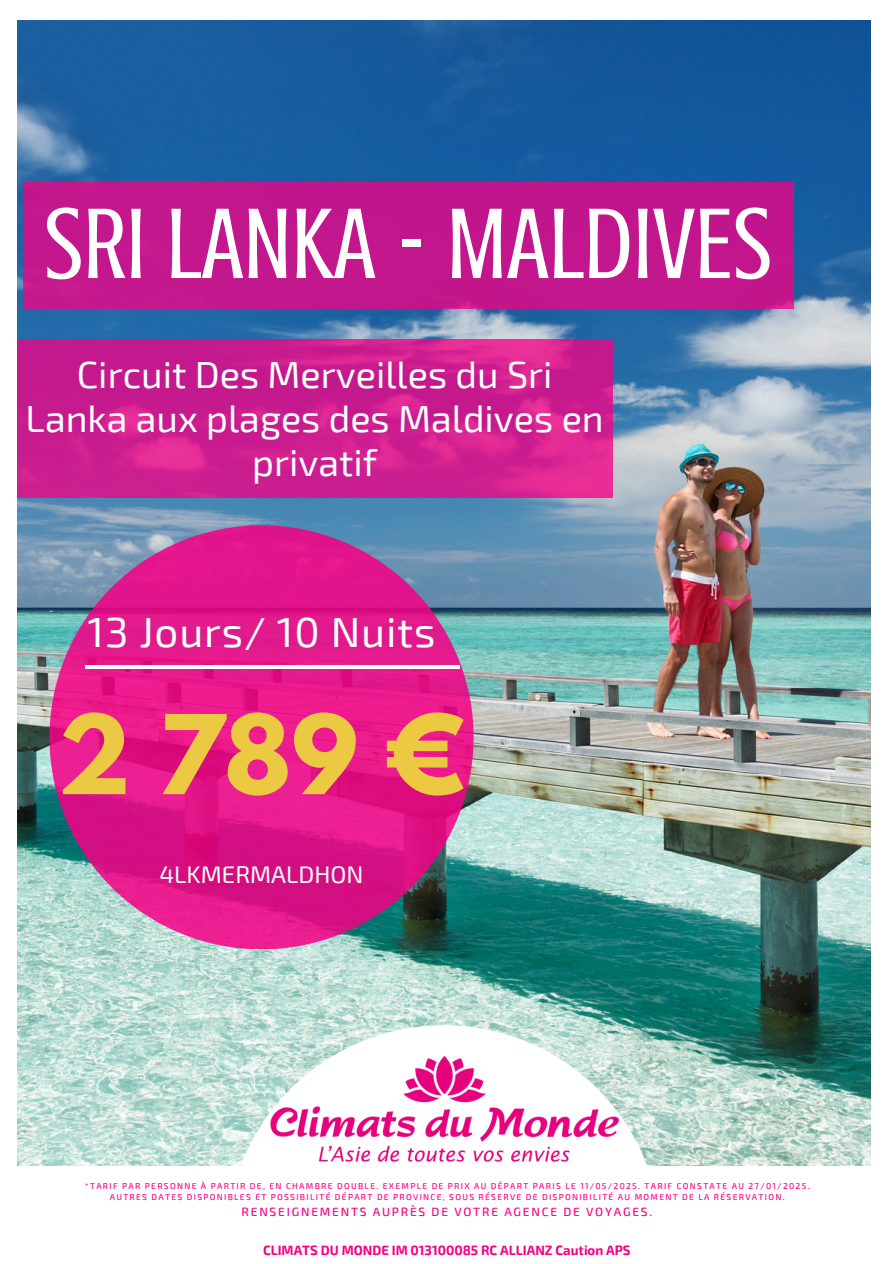
<style>
.page{position:relative;width:894px;height:1264px;background:#fff}
.page>*{position:absolute;margin:0;border:0;box-sizing:border-box;transform-origin:0 0}
.t1{font:103.2px "Crushed";color:#fff}
.t2{font:700 97.2px "League Spartan";color:#ebc943}
.t3{font:42px "Exo 2";letter-spacing:.02em;color:#fff}
.t4{font:37.65px/44.2px "Exo 2";color:#fff;text-align:center}
.t5{font:24px "Exo 2";color:#fff}
.t6{font:700 13.2px "Exo 2";color:#f50086}
.t7{font:500 12px "Exo 2";letter-spacing:.15em;color:#f50086}
.t8{font:500 8.55px "Exo 2";letter-spacing:.15em;color:#f50086}
</style>
<div class="page">
<img style="left:17px;top:21px;width:853px;height:1145px">
<div style="left:23px;top:182px;width:770px;height:126px;background:#c2178c"></div>
<svg style="left:18px;top:339px;width:594px;height:159px;background:#cd1e90"></svg>
<svg style="left:49px;top:525px;width:424px;height:424px;background:#c9348f"></svg>
<svg style="left:227px;top:1025px;width:434px;height:141px"></svg>
<img style="left:245px;top:1042px;width:397px;height:124px">
<hr style="left:84px;top:665px;width:375px;height:3px;background:#fff">
<p class="t1" style="left:45px;top:186px;width:728px">SRI LANKA - MALDIVES</p>
<h1 class="t4" style="left:26px;top:350px;width:579px">Circuit Des Merveilles du Sri<br>Lanka aux plages des Maldives en privatif</h1>
<h3 class="t3" style="left:87px;top:605px;width:349px">13 Jours/ 10 Nuits</h3>
<h2 class="t2" style="left:58px;top:706px;width:409px">2 789 €</h2>
<h5 class="t5" style="left:159px;top:859px;width:205px">4LKMERMALDHON</h5>
<p class="t8" style="left:85px;top:1179px;width:726px">*TARIF PAR PERSONNE À PARTIR DE, EN CHAMBRE DOUBLE. EXEMPLE DE PRIX AU DÉPART PARIS LE 11/05/2025. TARIF CONSTATE AU 27/01/2025.</p>
<h4 class="t8" style="left:110px;top:1191px;width:676px">AUTRES DATES DISPONIBLES ET POSSIBILITÉ DÉPART DE PROVINCE, SOUS RÉSERVE DE DISPONIBILITÉ AU MOMENT DE LA RÉSERVATION.</h4>
<p class="t7" style="left:241px;top:1203px;width:412px">RENSEIGNEMENTS AUPRÈS DE VOTRE AGENCE DE VOYAGES.</p>
<p class="t6" style="left:263px;top:1241px;width:369px">CLIMATS DU MONDE IM 013100085 RC ALLIANZ Caution APS</p>
</div>
